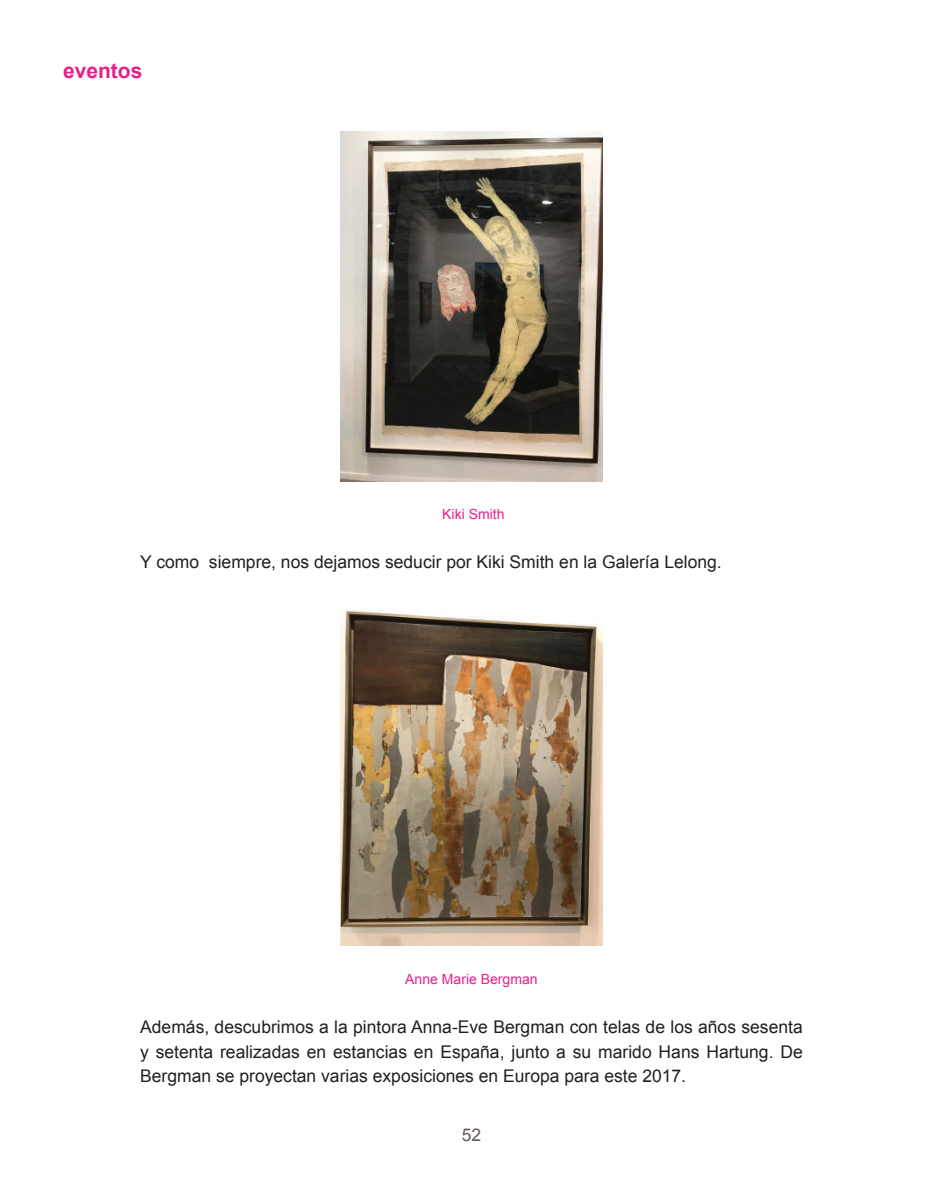
<style>
.page{position:relative;width:943px;height:1191px;background:#fff}
.page>*{position:absolute;margin:0;border:0;box-sizing:border-box;transform-origin:0 0}
.t1{font:700 21px "Arial";color:#e91e88}
.t2{font:17.5px/24.5px "Arial";color:#231f20;text-align:justify}
.t3{font:17.5px "Arial";color:#655959}
.t4{font:14px "Arial";color:#e91e88}
</style>
<div class="page">
<img style="left:340px;top:131px;width:262px;height:350px">
<img style="left:340px;top:609px;width:262px;height:336px">
<p class="t1" style="left:63px;top:57px;width:81px">eventos</p>
<p class="t4" style="left:442px;top:504px;width:64px">Kiki Smith</p>
<p class="t2" style="left:140px;top:549px;width:583px">Y como siempre, nos dejamos seducir por Kiki Smith en la Galería Lelong.</p>
<p class="t4" style="left:405px;top:970px;width:134px">Anne Marie Bergman</p>
<p class="t2" style="left:140px;top:1015px;width:664px">Además, descubrimos a la pintora Anna-Eve Bergman con telas de los años sesenta y setenta realizadas en estancias en España, junto a su marido Hans Hartung. De Bergman se proyectan varias exposiciones en Europa para este 2017.</p>
<p class="t3" style="left:462px;top:1123px;width:21px">52</p>
</div>
